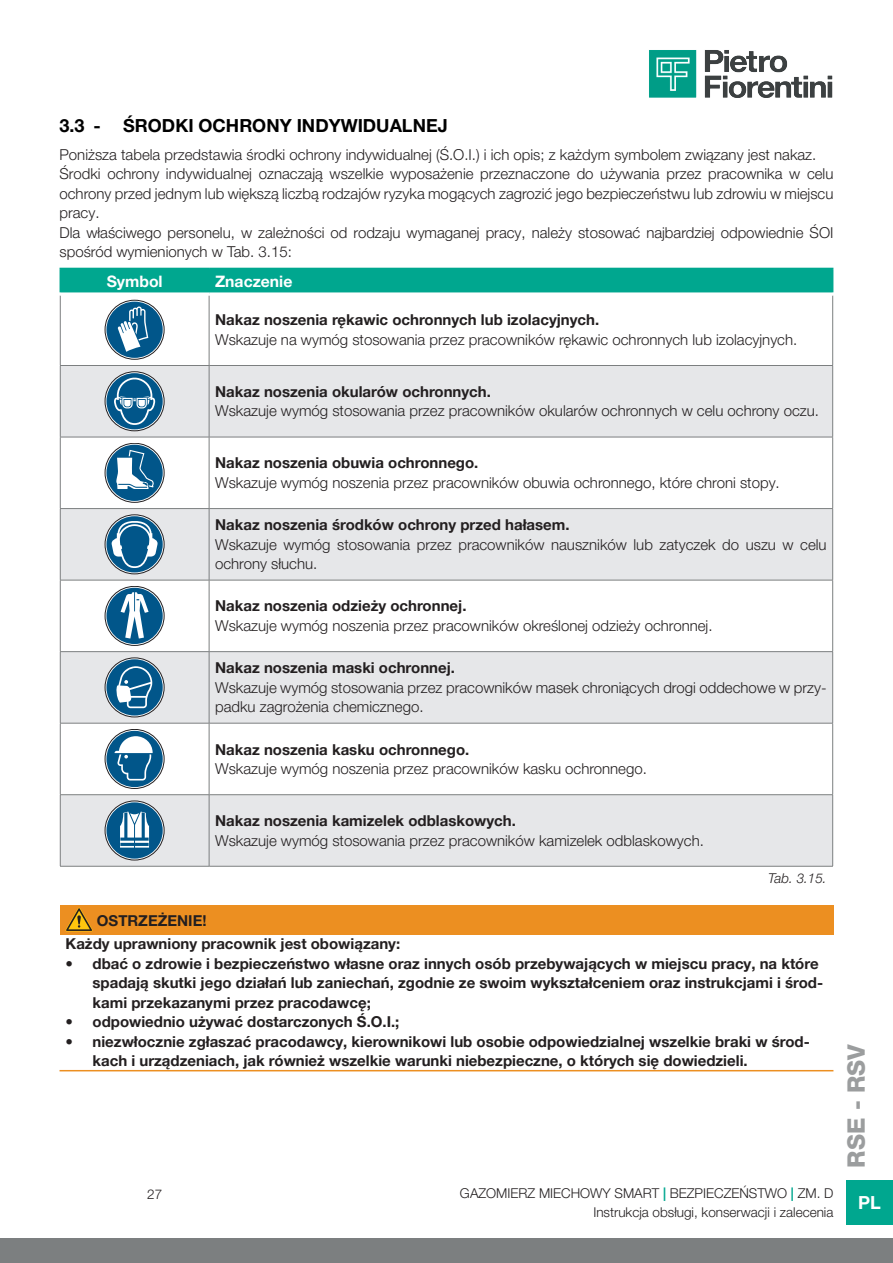
<style>
.page{position:relative;width:893px;height:1263px;background:#fff}
.page>*{position:absolute;margin:0;border:0;box-sizing:border-box;transform-origin:0 0}
.t1{font:800 24px "Helvetica Neue LT Pro";color:#9b9d9e}
.t2{font:700 18px "Helvetica Neue LT Pro";color:#000}
.t3{font:700 18px "Helvetica Neue LT Pro";color:#fff}
.t4{font:700 15.75px "Helvetica Neue LT Pro";color:#fff}
.t5{font:300 15px/19.5px "Helvetica Neue LT Pro";color:#231f20}
.t6{font:700 15px/19.5px "Helvetica Neue LT Pro";color:#231f20}
.t7{font:300 13.5px "Helvetica Neue LT Pro";color:#231f20}
.t8{font:italic 300 13.5px "Helvetica Neue LT Pro";color:#231f20}
.s1{font-weight:700;color:#00a78f}
</style>
<div class="page">
<img style="left:649px;top:50px;width:184px;height:48px">
<div style="left:0;top:1238px;width:893px;height:25px;background:#7c7f80"></div>
<div style="left:846px;top:1180px;width:47px;height:45px;background:#00a78f"></div>
<svg style="left:104px;top:295px;width:105px;height:70px"></svg>
<div style="left:61px;top:366px;width:771px;height:71px;background:#e6e7e9"></div>
<svg style="left:61px;top:438px;width:771px;height:428px;fill:#e6e7e9"></svg>
<hr style="left:60px;top:866px;width:149px;height:1px;background:#7c7f80">
<hr style="left:209px;top:866px;width:624px;height:1px;background:#7c7f80">
<hr style="left:60px;top:295px;width:1px;height:70px;background:#7c7f80">
<hr style="left:209px;top:295px;width:1px;height:70px;background:#7c7f80">
<hr style="left:832px;top:295px;width:1px;height:70px;background:#7c7f80">
<hr style="left:60px;top:365px;width:149px;height:1px;background:#7c7f80">
<hr style="left:60px;top:366px;width:1px;height:71px;background:#7c7f80">
<hr style="left:209px;top:365px;width:624px;height:1px;background:#7c7f80">
<hr style="left:209px;top:366px;width:1px;height:71px;background:#7c7f80">
<hr style="left:832px;top:366px;width:1px;height:71px;background:#7c7f80">
<hr style="left:60px;top:437px;width:149px;height:1px;background:#7c7f80">
<hr style="left:60px;top:437px;width:1px;height:71px;background:#7c7f80">
<hr style="left:209px;top:437px;width:624px;height:1px;background:#7c7f80">
<hr style="left:209px;top:437px;width:1px;height:71px;background:#7c7f80">
<hr style="left:832px;top:437px;width:1px;height:71px;background:#7c7f80">
<hr style="left:60px;top:508px;width:149px;height:1px;background:#7c7f80">
<hr style="left:60px;top:509px;width:1px;height:71px;background:#7c7f80">
<hr style="left:209px;top:508px;width:624px;height:1px;background:#7c7f80">
<hr style="left:209px;top:509px;width:1px;height:71px;background:#7c7f80">
<hr style="left:832px;top:509px;width:1px;height:71px;background:#7c7f80">
<hr style="left:60px;top:580px;width:149px;height:1px;background:#7c7f80">
<hr style="left:60px;top:580px;width:1px;height:71px;background:#7c7f80">
<hr style="left:209px;top:580px;width:624px;height:1px;background:#7c7f80">
<hr style="left:209px;top:580px;width:1px;height:71px;background:#7c7f80">
<hr style="left:832px;top:580px;width:1px;height:71px;background:#7c7f80">
<hr style="left:60px;top:651px;width:149px;height:1px;background:#7c7f80">
<hr style="left:60px;top:652px;width:1px;height:71px;background:#7c7f80">
<hr style="left:209px;top:651px;width:624px;height:1px;background:#7c7f80">
<hr style="left:209px;top:652px;width:1px;height:71px;background:#7c7f80">
<hr style="left:832px;top:652px;width:1px;height:71px;background:#7c7f80">
<hr style="left:60px;top:723px;width:149px;height:1px;background:#7c7f80">
<hr style="left:60px;top:723px;width:1px;height:71px;background:#7c7f80">
<hr style="left:209px;top:723px;width:624px;height:1px;background:#7c7f80">
<hr style="left:209px;top:723px;width:1px;height:71px;background:#7c7f80">
<hr style="left:832px;top:723px;width:1px;height:71px;background:#7c7f80">
<hr style="left:60px;top:794px;width:149px;height:1px;background:#7c7f80">
<hr style="left:60px;top:795px;width:1px;height:71px;background:#7c7f80">
<hr style="left:209px;top:794px;width:624px;height:1px;background:#7c7f80">
<hr style="left:209px;top:795px;width:1px;height:71px;background:#7c7f80">
<hr style="left:832px;top:795px;width:1px;height:71px;background:#7c7f80">
<div style="left:60px;top:268px;width:773px;height:24px;background:#00a78f"></div>
<svg style="left:105px;top:300px;width:59px;height:59px"></svg>
<div style="left:105px;top:300px;width:59px;height:59px;border:1px solid #231f20;border-radius:50%"></div>
<div style="left:106px;top:302px;width:57px;height:56px;background:#01568a;border-radius:50%"></div>
<svg style="left:117px;top:306px;width:31px;height:46px"></svg>
<svg style="left:105px;top:372px;width:59px;height:59px"></svg>
<div style="left:105px;top:372px;width:59px;height:59px;border:1px solid #231f20;border-radius:50%"></div>
<div style="left:106px;top:373px;width:57px;height:56px;background:#01568a;border-radius:50%"></div>
<svg style="left:114px;top:378px;width:41px;height:47px"></svg>
<svg style="left:105px;top:443px;width:59px;height:59px"></svg>
<div style="left:105px;top:443px;width:59px;height:59px;border:1px solid #231f20;border-radius:50%"></div>
<div style="left:106px;top:445px;width:57px;height:56px;background:#01568a;border-radius:50%"></div>
<svg style="left:116px;top:450px;width:38px;height:39px"></svg>
<svg style="left:105px;top:515px;width:59px;height:59px"></svg>
<div style="left:105px;top:515px;width:59px;height:59px;border:1px solid #231f20;border-radius:50%"></div>
<div style="left:106px;top:516px;width:57px;height:56px;background:#01568a;border-radius:50%"></div>
<svg style="left:111px;top:521px;width:47px;height:47px"></svg>
<svg style="left:105px;top:586px;width:59px;height:59px"></svg>
<div style="left:105px;top:586px;width:59px;height:59px;border:1px solid #231f20;border-radius:50%"></div>
<div style="left:106px;top:588px;width:57px;height:56px;background:#01568a;border-radius:50%"></div>
<svg style="left:121px;top:592px;width:28px;height:46px"></svg>
<svg style="left:105px;top:658px;width:59px;height:59px"></svg>
<div style="left:105px;top:658px;width:59px;height:59px;border:1px solid #231f20;border-radius:50%"></div>
<div style="left:106px;top:659px;width:57px;height:56px;background:#01568a;border-radius:50%"></div>
<svg style="left:116px;top:666px;width:36px;height:42px"></svg>
<svg style="left:105px;top:729px;width:59px;height:59px"></svg>
<div style="left:105px;top:729px;width:59px;height:59px;border:1px solid #231f20;border-radius:50%"></div>
<div style="left:106px;top:731px;width:57px;height:56px;background:#01568a;border-radius:50%"></div>
<svg style="left:115px;top:736px;width:38px;height:44px"></svg>
<svg style="left:105px;top:801px;width:59px;height:59px"></svg>
<div style="left:105px;top:801px;width:59px;height:59px;border:1px solid #231f20;border-radius:50%"></div>
<div style="left:106px;top:802px;width:57px;height:57px;background:#01568a;border-radius:50%"></div>
<svg style="left:120px;top:811px;width:29px;height:37px"></svg>
<div style="left:60px;top:905px;width:773px;height:29px;background:#ec8f21"></div>
<hr style="left:60px;top:1070px;width:773px;height:1px;background:#ec8f21">
<svg style="left:66px;top:908px;width:27px;height:23px"></svg>
<p class="t2" style="left:60px;top:114px;width:390px">3.3 - ŚRODKI OCHRONY INDYWIDUALNEJ</p>
<p class="t5" style="left:60px;top:145px;width:775px">Poniższa tabela przedstawia środki ochrony indywidualnej (Ś.O.I.) i ich opis; z każdym symbolem związany jest nakaz.<br>Środki ochrony indywidualnej oznaczają wszelkie wyposażenie przeznaczone do używania przez pracownika w celu ochrony przed jednym lub większą liczbą rodzajów ryzyka mogących zagrozić jego bezpieczeństwu lub zdrowiu w miejscu pracy.<br>Dla właściwego personelu, w zależności od rodzaju wymaganej pracy, należy stosować najbardziej odpowiednie ŚOI spośród wymienionych w Tab. 3.15:</p>
<p class="t4" style="left:107px;top:271px;width:57px">Symbol</p>
<p class="t4" style="left:215px;top:271px;width:79px">Znaczenie</p>
<p class="t6" style="left:215px;top:310px;width:386px">Nakaz noszenia rękawic ochronnych lub izolacyjnych.</p>
<p class="t5" style="left:215px;top:329px;width:584px">Wskazuje na wymóg stosowania przez pracowników rękawic ochronnych lub izolacyjnych.</p>
<p class="t6" style="left:215px;top:381px;width:277px">Nakaz noszenia okularów ochronnych.</p>
<p class="t5" style="left:215px;top:401px;width:605px">Wskazuje wymóg stosowania przez pracowników okularów ochronnych w celu ochrony oczu.</p>
<p class="t6" style="left:215px;top:453px;width:265px">Nakaz noszenia obuwia ochronnego.</p>
<p class="t5" style="left:215px;top:472px;width:566px">Wskazuje wymóg noszenia przez pracowników obuwia ochronnego, które chroni stopy.</p>
<p class="t6" style="left:215px;top:515px;width:356px">Nakaz noszenia środków ochrony przed hałasem.</p>
<p class="t5" style="left:215px;top:534px;width:613px">Wskazuje wymóg stosowania przez pracowników nauszników lub zatyczek do uszu w celu ochrony słuchu.</p>
<p class="t6" style="left:215px;top:596px;width:253px">Nakaz noszenia odzieży ochronnej.</p>
<p class="t5" style="left:215px;top:616px;width:499px">Wskazuje wymóg noszenia przez pracowników określonej odzieży ochronnej.</p>
<p class="t6" style="left:215px;top:658px;width:241px">Nakaz noszenia maski ochronnej.</p>
<p class="t5" style="left:215px;top:677px;width:613px">Wskazuje wymóg stosowania przez pracowników masek chroniących drogi oddechowe w przy&shy;padku zagrożenia chemicznego.</p>
<p class="t6" style="left:215px;top:739px;width:256px">Nakaz noszenia kasku ochronnego.</p>
<p class="t5" style="left:215px;top:759px;width:433px">Wskazuje wymóg noszenia przez pracowników kasku ochronnego.</p>
<p class="t6" style="left:215px;top:811px;width:302px">Nakaz noszenia kamizelek odblaskowych.</p>
<p class="t5" style="left:215px;top:830px;width:490px">Wskazuje wymóg stosowania przez pracowników kamizelek odblaskowych.</p>
<p class="t8" style="left:768px;top:870px;width:60px">Tab. 3.15.</p>
<p class="t6" style="left:66px;top:908px;width:336px;line-height:24px;text-indent:31px">OSTRZEŻENIE!<br>Każdy uprawniony pracownik jest obowiązany:</p>
<p class="t6" style="left:93px;top:953px;width:732px;text-indent:-27px">• dbać o zdrowie i bezpieczeństwo własne oraz innych osób przebywających w miejscu pracy, na które spadają skutki jego działań lub zaniechań, zgodnie ze swoim wykształceniem oraz instrukcjami i środ&shy;kami przekazanymi przez pracodawcę;</p>
<p class="t6" style="left:66px;top:1012px;width:335px">• odpowiednio używać dostarczonych Ś.O.I.;</p>
<p class="t6" style="left:93px;top:1031px;width:719px;text-indent:-27px">• niezwłocznie zgłaszać pracodawcy, kierownikowi lub osobie odpowiedzialnej wszelkie braki w środ&shy;kach i urządzeniach, jak również wszelkie warunki niebezpieczne, o których się dowiedzieli.</p>
<p class="t7" style="left:147px;top:1185px;width:17px">27</p>
<p class="t7" style="left:460px;top:1185px;width:375px">Gazomierz miechowy smart <span class="s1">|</span> BEZPIECZEŃSTWO <span class="s1">|</span> ZM. D</p>
<p class="t7" style="left:593px;top:1204px;width:242px">Instrukcja obsługi, konserwacji i zalecenia</p>
<h1 class="t1" style="left:842px;top:1168px;width:126px;rotate:-90deg">RSE - RSV</h1>
<p class="t3" style="left:858px;top:1191px;width:24px">PL</p>
</div>
